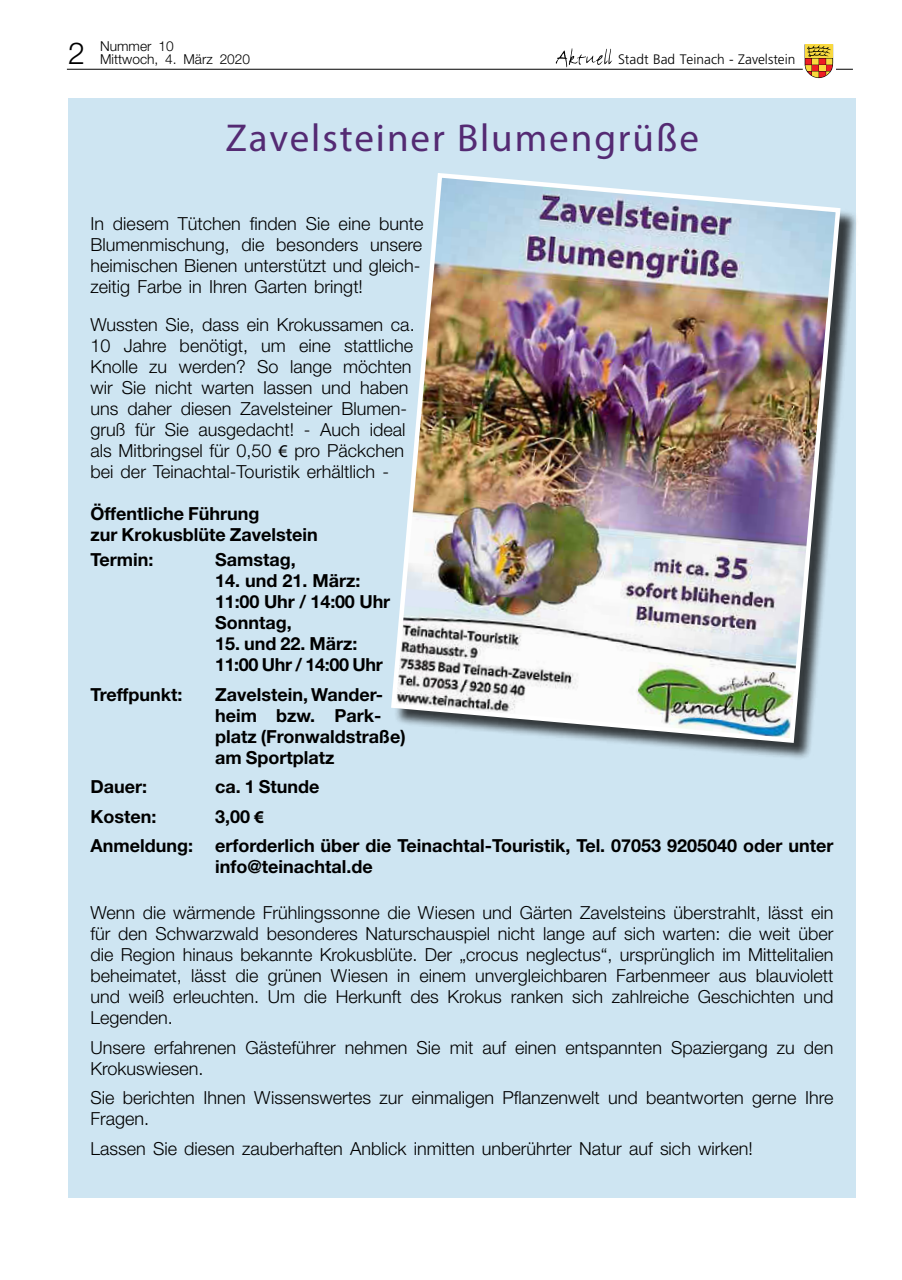
<style>
.page{position:relative;width:902px;height:1280px;background:#fff}
.page>*{position:absolute;margin:0;border:0;box-sizing:border-box;transform-origin:0 0}
.t1{font:39px "Myriad Pro";letter-spacing:.05em;color:#542a73}
.t2{font:300 18px/21px "Helvetica Neue";color:#000}
.t3{font:700 18px/21px "Helvetica Neue";color:#000}
.t4{font:700 18px/21px "Helvetica Neue";letter-spacing:-.02em;color:#000}
.t5{font:300 13.8px "Frutiger";color:#000}
.t6{font:300 13.65px/13.5px "Helvetica Neue";color:#000}
.s1{font-size:30.3px}
.s2{font-family:"Myriad Pro";font-weight:400}
.s3{font-family:"Myriad Pro"}
</style>
<div class="page">
<svg style="left:555px;top:48px;width:57px;height:20px"></svg>
<hr style="left:67px;top:69px;width:735px;height:1px;background:#000">
<svg style="left:804px;top:44px;width:48px;height:35px"></svg>
<div style="left:68px;top:98px;width:787px;height:1099px;background:#cee5f2"></div>
<div style="left:394px;top:176px;width:464px;height:585px;background:#000;opacity:.75"></div>
<img style="left:391px;top:173px;width:451px;height:572px">
<p class="t6" style="left:100px;top:39px;width:152px;text-indent:-32px"><span class="s1">2</span> Nummer 10<br>Mittwoch, 4. März 2020</p>
<p class="t5" style="left:618px;top:52px;width:179px">Stadt Bad Teinach - Zavelstein</p>
<h1 class="t1" style="left:225px;top:114px;width:475px">Zavelsteiner Blumengrüße</h1>
<p class="t2" style="left:90px;top:212px;width:334px">In diesem Tütchen finden Sie eine bunte Blumenmischung, die besonders unsere heimischen Bienen unterstützt und gleich&shy;zeitig Farbe in Ihren Garten bringt!</p>
<p class="t2" style="left:90px;top:313px;width:326px">Wussten Sie, dass ein Krokussamen ca.<br>10 Jahre benötigt, um eine stattliche Knolle zu werden? So lange möchten wir Sie nicht warten lassen und haben uns daher diesen Zavelsteiner Blumen&shy;gruß für Sie ausgedacht! - Auch ideal als Mitbringsel für 0,50 <span class="s2">€</span> pro Päckchen bei der Teinachtal-Touristik erhältlich -</p>
<p class="t3" style="left:90px;top:502px;width:229px">Öffentliche Führung<br>zur Krokusblüte Zavelstein</p>
<p class="t3" style="left:90px;top:549px;width:64px">Termin:</p>
<p class="t3" style="left:215px;top:549px;width:82px">Samstag,</p>
<p class="t3" style="left:215px;top:570px;width:177px">14. und 21. März:<br>11:00 Uhr / 14:00 Uhr<br>Sonntag,</p>
<p class="t4" style="left:215px;top:633px;width:169px">15. und 22. März:<br>11:00 Uhr / 14:00 Uhr</p>
<p class="t3" style="left:90px;top:683px;width:94px">Treffpunkt:</p>
<p class="t3" style="left:215px;top:683px;width:192px">Zavelstein, Wander&shy;heim bzw. Park&shy;platz (Fronwaldstraße) am Sportplatz</p>
<p class="t3" style="left:90px;top:776px;width:58px">Dauer:</p>
<p class="t3" style="left:215px;top:776px;width:106px">ca. 1 Stunde</p>
<p class="t3" style="left:90px;top:805px;width:68px">Kosten:</p>
<p class="t3" style="left:90px;top:801px;width:744px;line-height:29.5px;text-indent:125px">3,00 <span class="s3">€<br></span>Anmeldung: erforderlich über die Teinachtal-Touristik, Tel. 07053 9205040 oder unter</p>
<p class="t3" style="left:215px;top:856px;width:159px">info@teinachtal.de</p>
<p class="t2" style="left:90px;top:902px;width:744px;text-align:justify">Wenn die wärmende Frühlingssonne die Wiesen und Gärten Zavelsteins überstrahlt, lässt ein für den Schwarzwald besonderes Naturschauspiel nicht lange auf sich warten: die weit über die Region hinaus bekannte Krokusblüte. Der „crocus neglectus“, ursprünglich im Mittelitalien beheimatet, lässt die grünen Wiesen in einem unvergleichbaren Farbenmeer aus blauviolett und weiß erleuchten. Um die Herkunft des Krokus ranken sich zahlreiche Geschichten und Legenden.</p>
<p class="t2" style="left:90px;top:1037px;width:744px">Unsere erfahrenen Gästeführer nehmen Sie mit auf einen entspannten Spaziergang zu den<br>Krokuswiesen.</p>
<p class="t2" style="left:90px;top:1087px;width:744px">Sie berichten Ihnen Wissenswertes zur einmaligen Pflanzenwelt und beantworten gerne Ihre<br>Fragen.</p>
<p class="t2" style="left:90px;top:1138px;width:664px">Lassen Sie diesen zauberhaften Anblick inmitten unberührter Natur auf sich wirken!</p>
</div>
